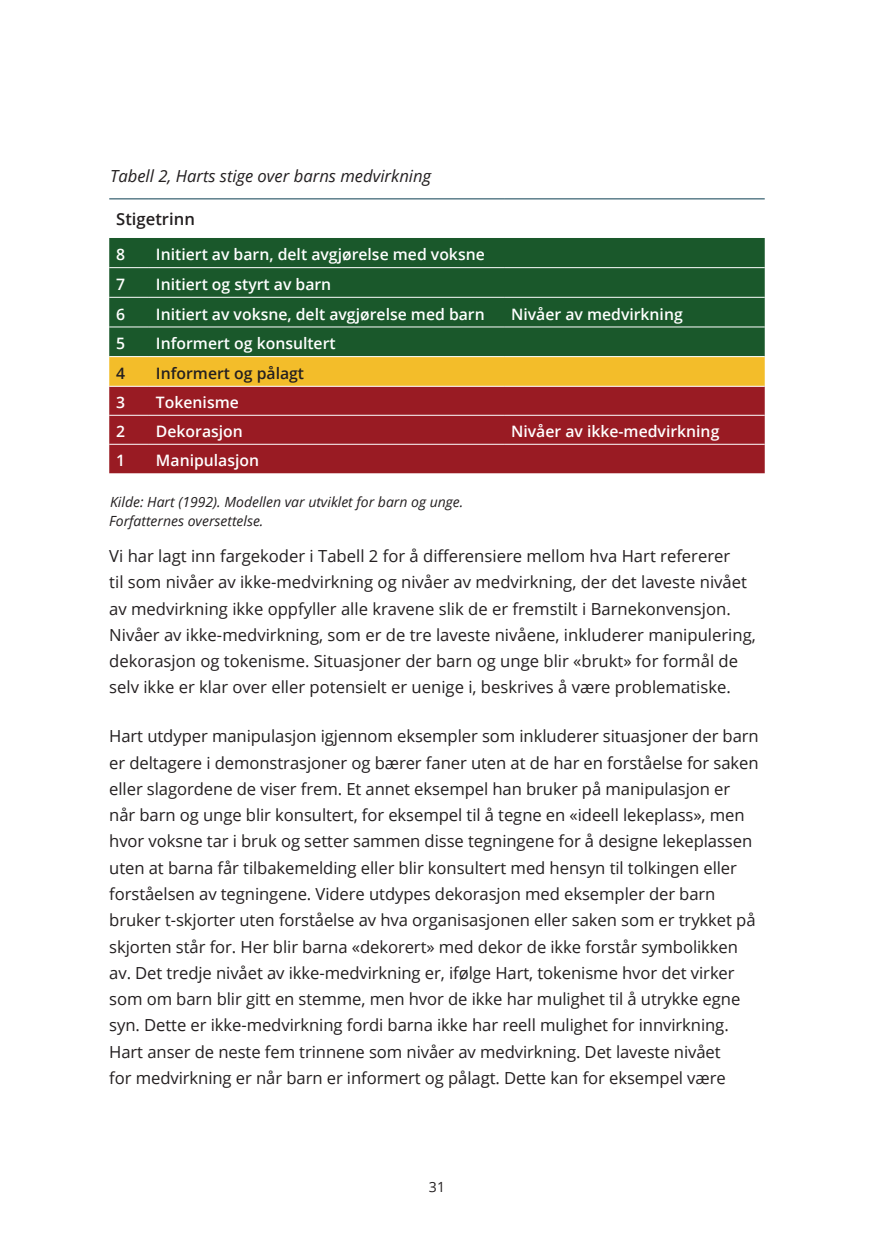
<style>
.page{position:relative;width:874px;height:1241px;background:#fff}
.page>*{position:absolute;margin:0;border:0;box-sizing:border-box;transform-origin:0 0}
.Brødtekst{font:16.62px/26.2px "Open Sans";letter-spacing:-.005em;color:#231f20}
.Tabell{font:italic 16.62px "Open Sans";color:#231f20}
.Brødtekst-2{font:600 16.62px "Open Sans";color:#231f20}
.Brødtekst_tabell{font:600 15.75px "Open Sans";color:#fff}
.Brødtekst_tabell-2{font:600 15.75px "Open Sans";color:#231f20}
.Kilde_tekst{font:italic 14px/19.2px "Open Sans";color:#231f20}
.t1{font:14px "Open Sans";color:#231f20}
</style>
<div class="page">
<div style="left:109px;top:238px;width:655px;height:118px;background:#1a582b"></div>
<svg style="left:109px;top:357px;width:655px;height:29px"></svg>
<div style="left:109px;top:387px;width:655px;height:86px;background:#991b23"></div>
<hr style="left:109px;top:198px;width:40px;height:1px;background:#0b3e51">
<hr style="left:149px;top:198px;width:355px;height:1px;background:#0b3e51">
<hr style="left:504px;top:198px;width:260px;height:1px;background:#0b3e51">
<hr style="left:109px;top:267px;width:40px;height:1px;background:#fff">
<hr style="left:149px;top:267px;width:355px;height:1px;background:#fff">
<hr style="left:504px;top:267px;width:260px;height:1px;background:#fff">
<hr style="left:109px;top:297px;width:40px;height:1px;background:#fff">
<hr style="left:149px;top:297px;width:355px;height:1px;background:#fff">
<hr style="left:504px;top:297px;width:260px;height:1px;background:#fff">
<hr style="left:109px;top:326px;width:40px;height:1px;background:#fff">
<hr style="left:149px;top:326px;width:355px;height:1px;background:#fff">
<hr style="left:504px;top:326px;width:260px;height:1px;background:#fff">
<hr style="left:109px;top:415px;width:40px;height:1px;background:#fff">
<hr style="left:149px;top:415px;width:355px;height:1px;background:#fff">
<hr style="left:504px;top:415px;width:260px;height:1px;background:#fff">
<hr style="left:109px;top:444px;width:40px;height:1px;background:#fff">
<hr style="left:149px;top:444px;width:355px;height:1px;background:#fff">
<hr style="left:504px;top:444px;width:260px;height:1px;background:#fff">
<p class="Tabell" style="left:110px;top:164px;width:322px">Tabell 2, Harts stige over barns medvirkning</p>
<p class="Brødtekst-2" style="left:116px;top:207px;width:80px">Stigetrinn</p>
<p class="Brødtekst_tabell" style="left:116px;top:244px;width:10px">8</p>
<p class="Brødtekst_tabell" style="left:156px;top:244px;width:330px">Initiert av barn, delt avgjørelse med voksne</p>
<p class="Brødtekst_tabell" style="left:116px;top:273px;width:10px">7</p>
<p class="Brødtekst_tabell" style="left:156px;top:273px;width:177px">Initiert og styrt av barn</p>
<p class="Brødtekst_tabell" style="left:116px;top:303px;width:10px">6</p>
<p class="Brødtekst_tabell" style="left:156px;top:303px;width:330px">Initiert av voksne, delt avgjørelse med barn</p>
<p class="Brødtekst_tabell" style="left:511px;top:303px;width:173px">Nivåer av medvirkning</p>
<p class="Brødtekst_tabell" style="left:116px;top:333px;width:10px">5</p>
<p class="Brødtekst_tabell" style="left:156px;top:333px;width:181px">Informert og konsultert</p>
<p class="Brødtekst_tabell-2" style="left:116px;top:362px;width:10px">4</p>
<p class="Brødtekst_tabell-2" style="left:156px;top:362px;width:150px">Informert og pålagt</p>
<p class="Brødtekst_tabell" style="left:116px;top:391px;width:10px">3</p>
<p class="Brødtekst_tabell" style="left:156px;top:391px;width:84px">Tokenisme</p>
<p class="Brødtekst_tabell" style="left:116px;top:420px;width:10px">2</p>
<p class="Brødtekst_tabell" style="left:156px;top:420px;width:88px">Dekorasjon</p>
<p class="Brødtekst_tabell" style="left:511px;top:420px;width:210px">Nivåer av ikke-medvirkning</p>
<p class="Brødtekst_tabell" style="left:116px;top:449px;width:10px">1</p>
<p class="Brødtekst_tabell" style="left:156px;top:449px;width:105px">Manipulasjon</p>
<p class="Kilde_tekst" style="left:109px;top:491px;width:355px">Kilde: Hart (1992). Modellen var utviklet for barn og unge.<br>Forfatternes oversettelse.</p>
<p class="Brødtekst" style="left:109px;top:542px;width:647px">Vi har lagt inn fargekoder i Tabell 2 for å differensiere mellom hva Hart refererer<br>til som nivåer av ikke-medvirkning og nivåer av medvirkning, der det laveste nivået av medvirkning ikke oppfyller alle kravene slik de er fremstilt i Barnekonvensjon.<br>Nivåer av ikke-medvirkning, som er de tre laveste nivåene, inkluderer manipulering, dekorasjon og tokenisme. Situasjoner der barn og unge blir «brukt» for formål de selv ikke er klar over eller potensielt er uenige i, beskrives å være problematiske.</p>
<p class="Brødtekst" style="left:109px;top:722px;width:650px">Hart utdyper manipulasjon igjennom eksempler som inkluderer situasjoner der barn er deltagere i demonstrasjoner og bærer faner uten at de har en forståelse for saken eller slagordene de viser frem. Et annet eksempel han bruker på manipulasjon er når barn og unge blir konsultert, for eksempel til å tegne en «ideell lekeplass», men hvor voksne tar i bruk og setter sammen disse tegningene for å designe lekeplassen uten at barna får tilbakemelding eller blir konsultert med hensyn til tolkingen eller forståelsen av tegningene. Videre utdypes dekorasjon med eksempler der barn bruker t-skjorter uten forståelse av hva organisasjonen eller saken som er trykket på skjorten står for. Her blir barna «dekorert» med dekor de ikke forstår symbolikken av. Det tredje nivået av ikke-medvirkning er, ifølge Hart, tokenisme hvor det virker som om barn blir gitt en stemme, men hvor de ikke har mulighet til å utrykke egne syn. Dette er ikke-medvirkning fordi barna ikke har reell mulighet for innvirkning.<br>Hart anser de neste fem trinnene som nivåer av medvirkning. Det laveste nivået<br>for medvirkning er når barn er informert og pålagt. Dette kan for eksempel være</p>
<p class="t1" style="left:429px;top:1177px;width:18px">31</p>
</div>
